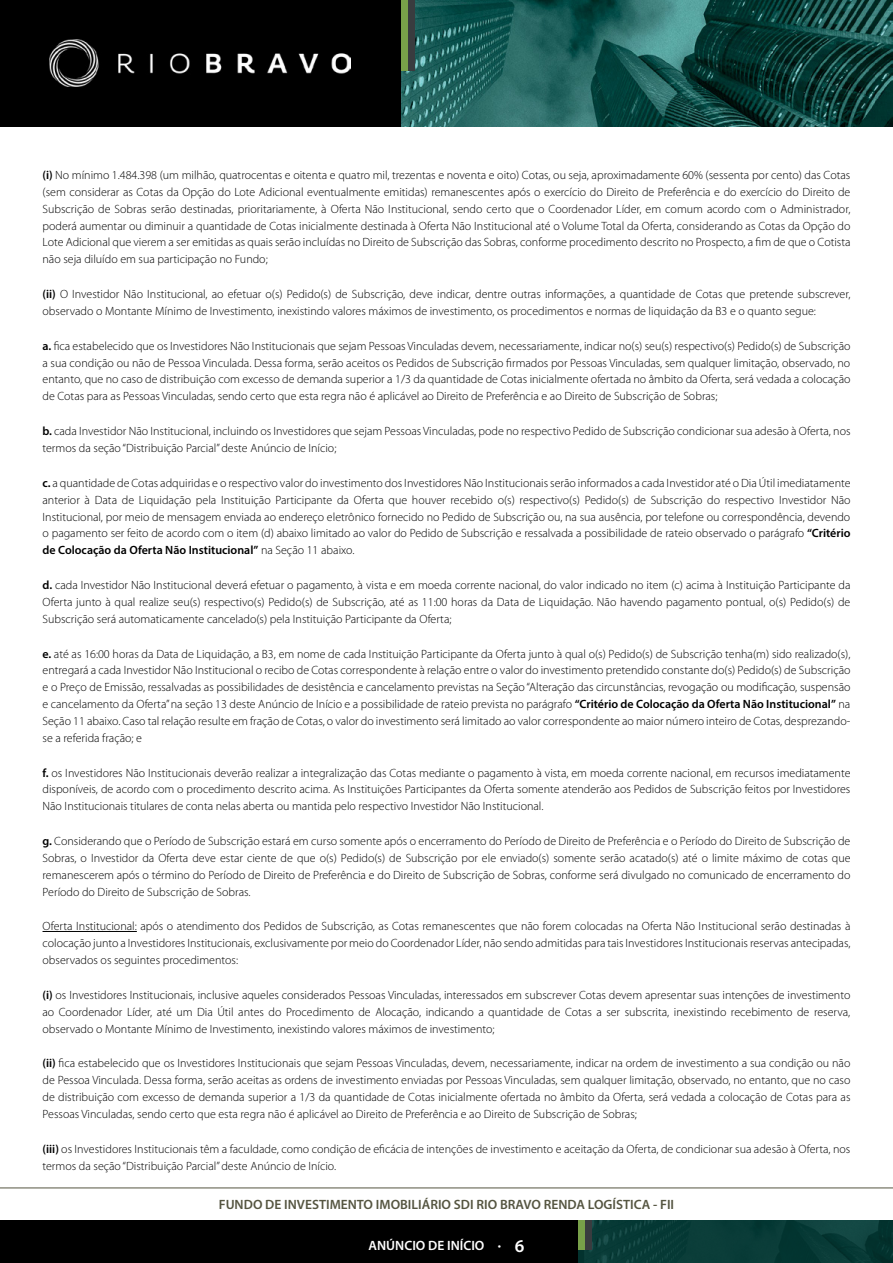
<style>
.page{position:relative;width:893px;height:1263px;background:#fff}
.page>*{position:absolute;margin:0;border:0;box-sizing:border-box;transform-origin:0 0}
.t1{font:600 13.5px "Myriad Pro";color:#555541}
.t2{font:600 13.5px "Myriad Pro";color:#fff}
.t3{font:300 12px/16.8px "Myriad Pro";color:#000;text-align:justify}
.s1{font-weight:600}
.s2{font-weight:300}
.s3{font-size:18px}
</style>
<div class="page">
<div style="left:0;top:1220px;width:579px;height:42px;background:#000"></div>
<img style="left:584px;top:1220px;width:309px;height:42px">
<div style="left:579px;top:1220px;width:6px;height:29px;background:#78a049"></div>
<div style="left:585px;top:1220px;width:7px;height:29px;background:#393c3f"></div>
<div style="left:0;top:0;width:414px;height:127px;background:#000"></div>
<img style="left:401px;top:0;width:492px;height:127px">
<img style="left:49px;top:39px;width:301px;height:48px">
<div style="left:401px;top:0;width:7px;height:71px;background:#78a049"></div>
<div style="left:408px;top:0;width:6px;height:71px;background:#393c3f"></div>
<hr style="left:0;top:1188px;width:893px;height:1px;background:#555541">
<hr style="left:43px;top:931px;width:94px;height:1px;background:#000">
<p class="t3" style="left:43px;top:167px;width:809px"><span class="s1">(i)</span> No mínimo 1.484.398 (um milhão, quatrocentas e oitenta e quatro mil, trezentas e noventa e oito) Cotas, ou seja, aproximadamente 60% (sessenta por cento) das Cotas (sem considerar as Cotas da Opção do Lote Adicional eventualmente emitidas) remanescentes após o exercício do Direito de Preferência e do exercício do Direito de Subscrição de Sobras serão destinadas, prioritariamente, à Oferta Não Institucional, sendo certo que o Coordenador Líder, em comum acordo com o Administrador, poderá aumentar ou diminuir a quantidade de Cotas inicialmente destinada à Oferta Não Institucional até o Volume Total da Oferta, considerando as Cotas da Opção do Lote Adicional que vierem a ser emitidas as quais serão incluídas no Direito de Subscrição das Sobras, conforme procedimento descrito no Prospecto, a fim de que o Cotista não seja diluído em sua participação no Fundo;</p>
<p class="t3" style="left:43px;top:286px;width:809px"><span class="s1">(ii)</span> O Investidor Não Institucional, ao efetuar o(s) Pedido(s) de Subscrição, deve indicar, dentre outras informações, a quantidade de Cotas que pretende subscrever, observado o Montante Mínimo de Investimento, inexistindo valores máximos de investimento, os procedimentos e normas de liquidação da B3 e o quanto segue:</p>
<p class="t3" style="left:43px;top:338px;width:809px"><span class="s1">a.</span> fica estabelecido que os Investidores Não Institucionais que sejam Pessoas Vinculadas devem, necessariamente, indicar no(s) seu(s) respectivo(s) Pedido(s) de Subscrição a sua condição ou não de Pessoa Vinculada. Dessa forma, serão aceitos os Pedidos de Subscrição firmados por Pessoas Vinculadas, sem qualquer limitação, observado, no entanto, que no caso de distribuição com excesso de demanda superior a 1/3 da quantidade de Cotas inicialmente ofertada no âmbito da Oferta, será vedada a colocação de Cotas para as Pessoas Vinculadas, sendo certo que esta regra não é aplicável ao Direito de Preferência e ao Direito de Subscrição de Sobras;</p>
<p class="t3" style="left:43px;top:423px;width:809px"><span class="s1">b.</span> cada Investidor Não Institucional, incluindo os Investidores que sejam Pessoas Vinculadas, pode no respectivo Pedido de Subscrição condicionar sua adesão à Oferta, nos termos da seção “Distribuição Parcial” deste Anúncio de Início;</p>
<p class="t3" style="left:43px;top:475px;width:809px"><span class="s1">c.</span> a quantidade de Cotas adquiridas e o respectivo valor do investimento dos Investidores Não Institucionais serão informados a cada Investidor até o Dia Útil imediatamente anterior à Data de Liquidação pela Instituição Participante da Oferta que houver recebido o(s) respectivo(s) Pedido(s) de Subscrição do respectivo Investidor Não Institucional, por meio de mensagem enviada ao endereço eletrônico fornecido no Pedido de Subscrição ou, na sua ausência, por telefone ou correspondência, devendo o pagamento ser feito de acordo com o item (d) abaixo limitado ao valor do Pedido de Subscrição e ressalvada a possibilidade de rateio observado o parágrafo <span class="s1">“Critério de Colocação da Oferta Não Institucional”</span> na Seção 11 abaixo.</p>
<p class="t3" style="left:43px;top:577px;width:809px"><span class="s1">d.</span> cada Investidor Não Institucional deverá efetuar o pagamento, à vista e em moeda corrente nacional, do valor indicado no item (c) acima à Instituição Participante da Oferta junto à qual realize seu(s) respectivo(s) Pedido(s) de Subscrição, até as 11:00 horas da Data de Liquidação. Não havendo pagamento pontual, o(s) Pedido(s) de Subscrição será automaticamente cancelado(s) pela Instituição Participante da Oferta;</p>
<p class="t3" style="left:43px;top:645px;width:809px"><span class="s1">e.</span> até as 16:00 horas da Data de Liquidação, a B3, em nome de cada Instituição Participante da Oferta junto à qual o(s) Pedido(s) de Subscrição tenha(m) sido realizado(s), entregará a cada Investidor Não Institucional o recibo de Cotas correspondente à relação entre o valor do investimento pretendido constante do(s) Pedido(s) de Subscrição e o Preço de Emissão, ressalvadas as possibilidades de desistência e cancelamento previstas na Seção “Alteração das circunstâncias, revogação ou modificação, suspensão e cancelamento da Oferta” na seção 13 deste Anúncio de Início e a possibilidade de rateio prevista no parágrafo <span class="s1">“Critério de Colocação da Oferta Não Institucional”</span> na Seção 11 abaixo. Caso tal relação resulte em fração de Cotas, o valor do investimento será limitado ao valor correspondente ao maior número inteiro de Cotas, desprezando&shy;se a referida fração; e</p>
<p class="t3" style="left:43px;top:764px;width:809px"><span class="s1">f.</span> os Investidores Não Institucionais deverão realizar a integralização das Cotas mediante o pagamento à vista, em moeda corrente nacional, em recursos imediatamente disponíveis, de acordo com o procedimento descrito acima. As Instituições Participantes da Oferta somente atenderão aos Pedidos de Subscrição feitos por Investidores Não Institucionais titulares de conta nelas aberta ou mantida pelo respectivo Investidor Não Institucional.</p>
<p class="t3" style="left:43px;top:833px;width:809px"><span class="s1">g.</span> Considerando que o Período de Subscrição estará em curso somente após o encerramento do Período de Direito de Preferência e o Período do Direito de Subscrição de Sobras, o Investidor da Oferta deve estar ciente de que o(s) Pedido(s) de Subscrição por ele enviado(s) somente serão acatado(s) até o limite máximo de cotas que remanescerem após o término do Período de Direito de Preferência e do Direito de Subscrição de Sobras, conforme será divulgado no comunicado de encerramento do Período do Direito de Subscrição de Sobras.</p>
<p class="t3" style="left:43px;top:918px;width:809px">Oferta Institucional: após o atendimento dos Pedidos de Subscrição, as Cotas remanescentes que não forem colocadas na Oferta Não Institucional serão destinadas à colocação junto a Investidores Institucionais, exclusivamente por meio do Coordenador Líder, não sendo admitidas para tais Investidores Institucionais reservas antecipadas, observados os seguintes procedimentos:</p>
<p class="t3" style="left:43px;top:987px;width:809px"><span class="s1">(i)</span> os Investidores Institucionais, inclusive aqueles considerados Pessoas Vinculadas, interessados em subscrever Cotas devem apresentar suas intenções de investimento ao Coordenador Líder, até um Dia Útil antes do Procedimento de Alocação, indicando a quantidade de Cotas a ser subscrita, inexistindo recebimento de reserva, observado o Montante Mínimo de Investimento, inexistindo valores máximos de investimento;</p>
<p class="t3" style="left:43px;top:1055px;width:809px"><span class="s1">(ii)</span> fica estabelecido que os Investidores Institucionais que sejam Pessoas Vinculadas, devem, necessariamente, indicar na ordem de investimento a sua condição ou não de Pessoa Vinculada. Dessa forma, serão aceitas as ordens de investimento enviadas por Pessoas Vinculadas, sem qualquer limitação, observado, no entanto, que no caso de distribuição com excesso de demanda superior a 1/3 da quantidade de Cotas inicialmente ofertada no âmbito da Oferta, será vedada a colocação de Cotas para as Pessoas Vinculadas, sendo certo que esta regra não é aplicável ao Direito de Preferência e ao Direito de Subscrição de Sobras;</p>
<p class="t3" style="left:43px;top:1141px;width:809px"><span class="s1">(iii)</span> os Investidores Institucionais têm a faculdade, como condição de eficácia de intenções de investimento e aceitação da Oferta, de condicionar sua adesão à Oferta, nos termos da seção “Distribuição Parcial” deste Anúncio de Início.</p>
<p class="t1" style="left:219px;top:1196px;width:457px">FUNDO DE INVESTIMENTO IMOBILIÁRIO SDI RIO BRAVO RENDA LOGÍSTICA - FII</p>
<p class="t2" style="left:369px;top:1237px;width:157px">ANÚNCIO DE INÍCIO <span class="s2">•</span> <span class="s3">6</span></p>
</div>
